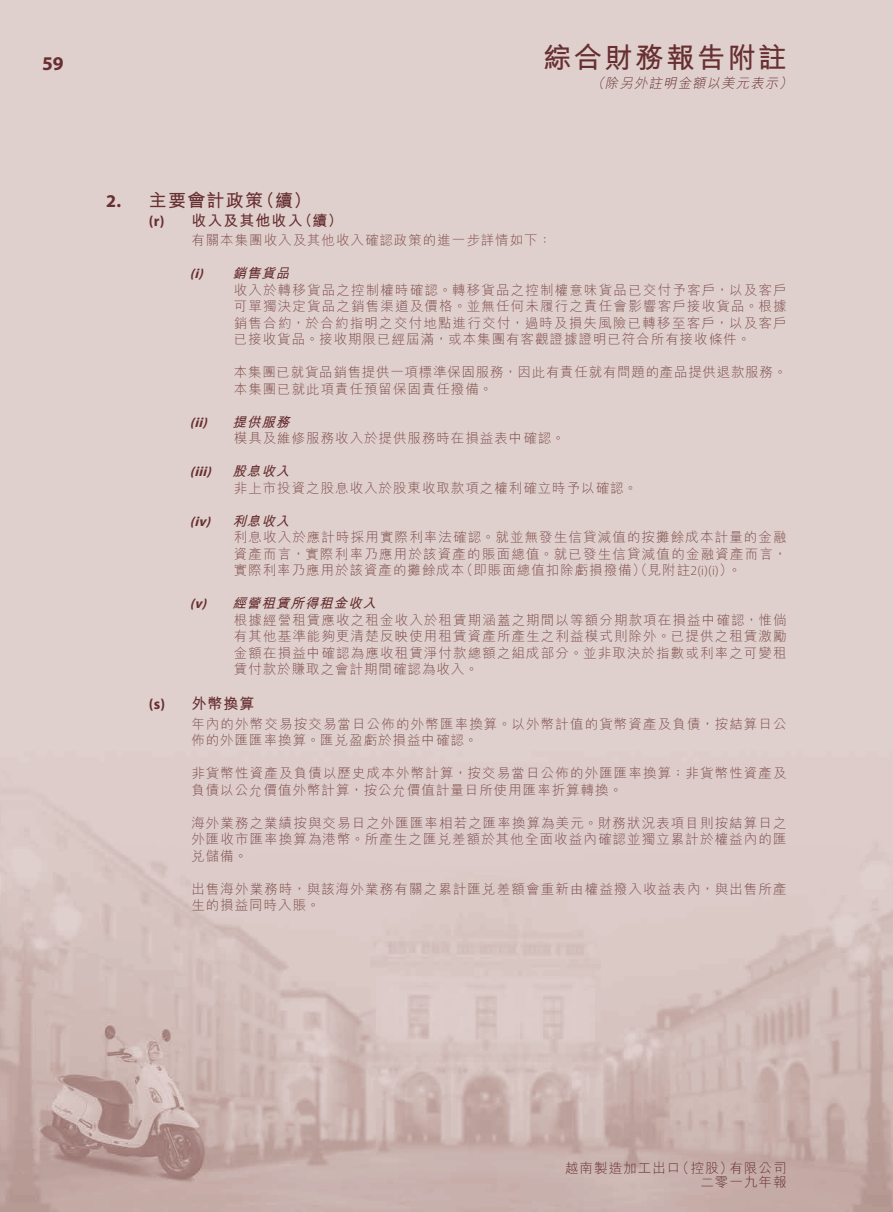
<style>
.page{position:relative;width:893px;height:1212px;background:#fff}
.page>*{position:absolute;margin:0;border:0;box-sizing:border-box;transform-origin:0 0}
.t1{font:700 28.5px "M Hei HK";letter-spacing:.08em;color:#672f31}
.t2{font:700 19.5px "Myriad Pro";color:#672f31}
._01_H1{font:700 18px "M Hei HK";letter-spacing:.07em;color:#672f31}
._01_H1-2{font:700 18px "Myriad Pro";color:#672f31}
._02_H2{font:700 15px "M Hei HK";letter-spacing:.07em;color:#672f31}
._02_H2-2{font:700 15px "Myriad Pro";color:#672f31}
._00_txt{font:300 13.5px/16.5px "M Hei HK";letter-spacing:.08em;color:#7d4d4b;text-align:justify}
._00_txt-2{font:300 13.5px/16.5px "M Hei HK";letter-spacing:.055em;color:#7d4d4b}
._03_H3{font:italic 700 13.5px "M Hei HK";color:#672f31}
.t3{font:300 13.5px "M Hei HK";letter-spacing:.08em;color:#672f31}
._03_H3-2{font:italic 700 13.5px "Myriad Pro";color:#672f31}
.t4{font:italic 300 13.5px "M Hei HK";color:#672f31}
.s1{font-family:"Myriad Pro"}
</style>
<div class="page">
<h2 class="t2" style="left:42px;top:51px;width:23px">59</h2>
<h1 class="t1" style="left:543px;top:37px;width:245px">綜合財務報告附註</h1>
<p class="t4" style="left:779px;top:73px;width:19px">(</p>
<p class="t4" style="left:591px;top:73px;width:19px">（</p>
<p class="t4" style="left:605px;top:73px;width:179px">除另外註明金額以美元表示</p>
<p class="_01_H1-2" style="left:106px;top:190px;width:17px">2.</p>
<p class="_01_H1" style="left:149px;top:188px;width:116px">主要會計政策</p>
<p class="_01_H1" style="left:257px;top:188px;width:56px">（續(</p>
<p class="_02_H2-2" style="left:149px;top:211px;width:17px">r( )</p>
<p class="_02_H2-2" style="left:149px;top:694px;width:18px">s( )</p>
<p class="_02_H2" style="left:191px;top:209px;width:113px">收入及其他收入</p>
<p class="_02_H2" style="left:297px;top:209px;width:47px">（續(</p>
<p class="_00_txt" style="left:191px;top:232px;width:362px">有關本集團收入及其他收入確認政策的進一步詳情如下：</p>
<p class="_03_H3" style="left:232px;top:264px;width:63px">銷售貨品</p>
<p class="_03_H3-2" style="left:190px;top:265px;width:14px">i(</p>
<p class="_03_H3-2" style="left:198px;top:265px;width:10px">)</p>
<p class="_03_H3-2" style="left:194px;top:414px;width:14px">ii</p>
<p class="_03_H3-2" style="left:190px;top:414px;width:23px">( )</p>
<p class="_03_H3-2" style="left:194px;top:463px;width:18px">iii</p>
<p class="_03_H3-2" style="left:190px;top:463px;width:10px">(</p>
<p class="_03_H3-2" style="left:206px;top:463px;width:10px">)</p>
<p class="_03_H3-2" style="left:194px;top:513px;width:17px">iv</p>
<p class="_03_H3-2" style="left:190px;top:513px;width:10px">(</p>
<p class="_03_H3-2" style="left:206px;top:513px;width:10px">)</p>
<p class="_03_H3-2" style="left:190px;top:595px;width:18px">v(</p>
<p class="_03_H3-2" style="left:202px;top:595px;width:10px">)</p>
<p class="_00_txt" style="left:234px;top:281px;width:554px">收入於轉移貨品之控制權時確認。轉移貨品之控制權意味貨品已交付予客戶，以及客戶可單獨決定貨品之銷售渠道及價格。並無任何未履行之責任會影響客戶接收貨品。根據銷售合約，於合約指明之交付地點進行交付，過時及損失風險已轉移至客戶，以及客戶已接收貨品。接收期限已經屆滿，或本集團有客觀證據證明已符合所有接收條件。</p>
<p class="_00_txt-2" style="left:234px;top:364px;width:554px">本集團已就貨品銷售提供一項標準保固服務，因此有責任就有問題的產品提供退款服務。本集團已就此項責任預留保固責任撥備。</p>
<p class="_03_H3" style="left:232px;top:412px;width:63px">提供服務</p>
<p class="_00_txt" style="left:234px;top:430px;width:333px">模具及維修服務收入於提供服務時在損益表中確認。</p>
<p class="_03_H3" style="left:232px;top:462px;width:63px">股息收入</p>
<p class="_00_txt" style="left:234px;top:479px;width:405px">非上市投資之股息收入於股東收取款項之權利確立時予以確認。</p>
<p class="_03_H3" style="left:232px;top:511px;width:63px">利息收入</p>
<p class="_00_txt" style="left:234px;top:529px;width:554px">利息收入於應計時採用實際利率法確認。就並無發生信貸減值的按攤餘成本計量的金融</p>
<p class="_00_txt" style="left:234px;top:545px;width:554px">資產而言，實際利率乃應用於該資產的賬面總值。就已發生信貸減值的金融資產而言，</p>
<p class="_00_txt" style="left:728px;top:562px;width:15px">。</p>
<p class="_00_txt" style="left:460px;top:562px;width:274px">（即賬面總值扣除虧損撥備）（見附註 (<span class="s1">( i) (i (2</span></p>
<p class="_00_txt" style="left:234px;top:562px;width:232px">實際利率乃應用於該資產的攤餘成本</p>
<p class="_03_H3" style="left:232px;top:594px;width:150px">經營租賃所得租金收入</p>
<p class="_00_txt" style="left:234px;top:611px;width:554px">根據經營租賃應收之租金收入於租賃期涵蓋之期間以等額分期款項在損益中確認，惟倘有其他基準能夠更清楚反映使用租賃資產所產生之利益模式則除外。已提供之租賃激勵金額在損益中確認為應收租賃淨付款總額之組成部分。並非取決於指數或利率之可變租賃付款於賺取之會計期間確認為收入。</p>
<p class="_02_H2" style="left:191px;top:692px;width:65px">外幣換算</p>
<p class="_00_txt" style="left:191px;top:715px;width:597px">年內的外幣交易按交易當日公佈的外幣匯率換算。以外幣計值的貨幣資產及負債，按結算日公佈的外匯匯率換算。匯兌盈虧於損益中確認。</p>
<p class="_00_txt" style="left:191px;top:764px;width:597px">非貨幣性資產及負債以歷史成本外幣計算，按交易當日公佈的外匯匯率換算；非貨幣性資產及負債以公允價值外幣計算，按公允價值計量日所使用匯率折算轉換。</p>
<p class="_00_txt" style="left:191px;top:814px;width:597px">海外業務之業績按與交易日之外匯匯率相若之匯率換算為美元。財務狀況表項目則按結算日之外匯收市匯率換算為港幣。所產生之匯兌差額於其他全面收益內確認並獨立累計於權益內的匯兌儲備。</p>
<p class="_00_txt" style="left:191px;top:880px;width:597px">出售海外業務時，與該海外業務有關之累計匯兌差額會重新由權益撥入收益表內，與出售所產生的損益同時入賬。</p>
<p class="t3" style="left:676px;top:1158px;width:59px">（控股）</p>
<p class="t3" style="left:565px;top:1158px;width:117px">越南製造加工出口</p>
<p class="t3" style="left:729px;top:1158px;width:59px">有限公司</p>
<p class="t3" style="left:700px;top:1173px;width:88px">二零一九年報</p>
</div>
